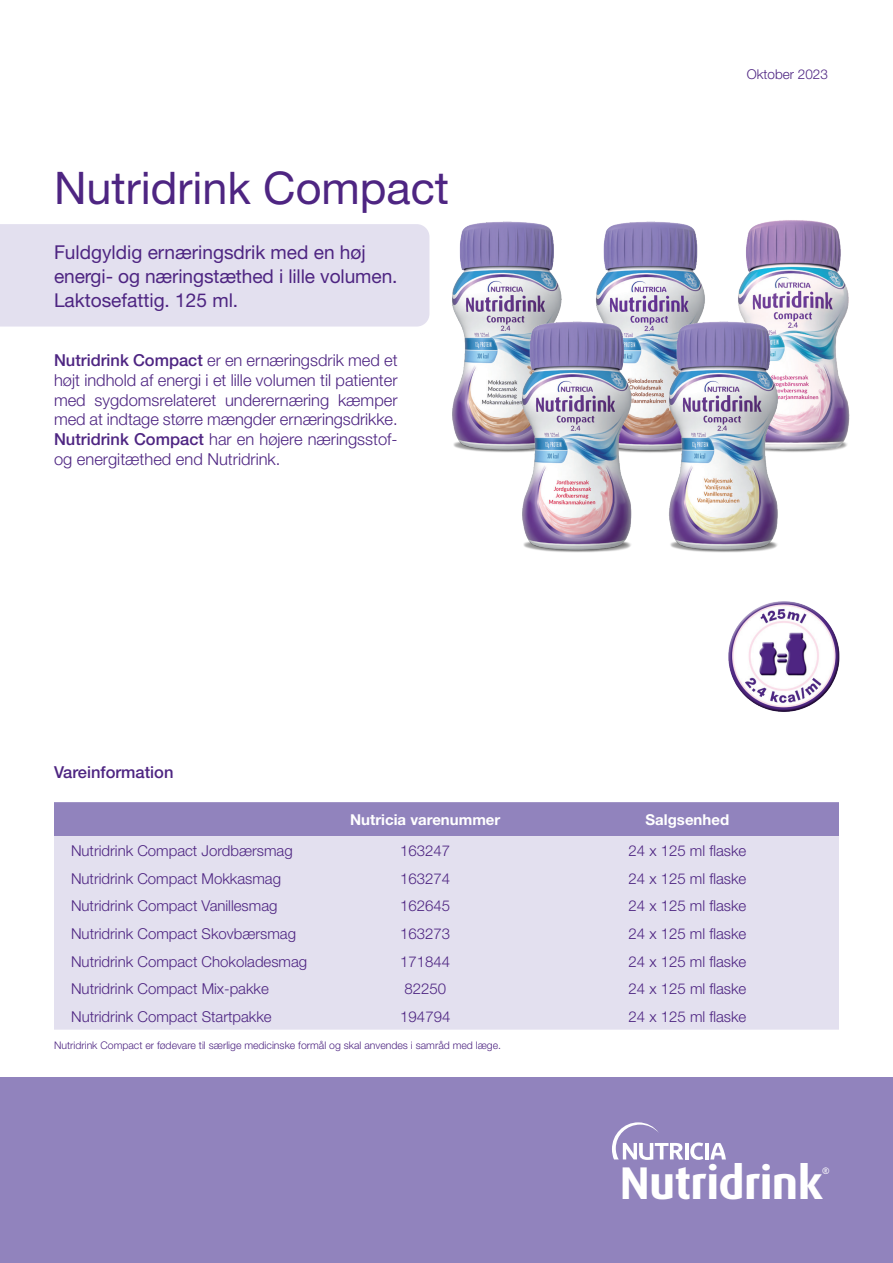
<style>
.page{position:relative;width:893px;height:1263px;background:#fff}
.page>*{position:absolute;margin:0;border:0;box-sizing:border-box;transform-origin:0 0}
.t1{font:700 45.9px "Dax";letter-spacing:-.015em;color:#fff}
.t2{font:45px "Helvetica Neue";color:#4e2582}
.t3{font:19.2px/24px "Helvetica Neue";color:#4e2582}
.t4{font:300 16.5px/19.8px "Helvetica Neue";color:#4e2582;text-align:justify}
.t5{font:500 16.5px "Helvetica Neue";color:#4e2582}
.t6{font:300 15px "Helvetica Neue";color:#4e2582}
.t7{font:700 15px "Helvetica Neue";color:#fff}
.t8{font:300 13.5px "Helvetica Neue";color:#4e2582}
.t9{font:300 10.5px "Helvetica Neue";color:#4e2582}
.t10{font:700 9.3px "Dax";color:#fff}
.s1{font-weight:500}
</style>
<div class="page">
<div style="left:0;top:224px;width:429px;height:103px;background:#e3e0ef"></div>
<div style="left:0;top:1077px;width:893px;height:186px;background:#9183bd"></div>
<div style="left:54px;top:802px;width:785px;height:34px;background:#9183bd"></div>
<div style="left:54px;top:836px;width:785px;height:194px;background:#e3e0ef"></div>
<img style="left:728px;top:601px;width:112px;height:111px">
<hr style="left:705px;top:1143px;width:4px;height:16px;background:#fff">
<svg style="left:710px;top:1143px;width:16px;height:16px"></svg>
<svg style="left:690px;top:1142px;width:13px;height:18px"></svg>
<hr style="left:685px;top:1143px;width:3px;height:16px;background:#fff">
<svg style="left:612px;top:1122px;width:71px;height:38px"></svg>
<img style="left:452px;top:221px;width:110px;height:232px">
<img style="left:596px;top:221px;width:109px;height:89px">
<img style="left:738px;top:220px;width:111px;height:90px">
<img style="left:503px;top:310px;width:147px;height:243px">
<img style="left:650px;top:310px;width:200px;height:243px">
<h2 class="t2" style="left:54px;top:161px;width:397px">Nutridrink Compact</h2>
<p class="t3" style="left:54px;top:239px;width:345px">Fuldgyldig ernæringsdrik med en høj energi- og næringstæthed i lille volumen.<br>Laktosefattig. 125 ml.</p>
<p class="t4" style="left:54px;top:350px;width:345px"><span class="s1">Nutridrink Compact</span> er en ernæringsdrik med et højt indhold af energi i et lille volumen til patienter med sygdomsrelateret underernæring kæmper med at indtage større mængder ernæringsdrikke.<br><span class="s1">Nutridrink Compact</span> har en højere næringsstof&shy;og energitæthed end Nutridrink.</p>
<p class="t8" style="left:747px;top:66px;width:83px">Oktober 2023</p>
<p class="t5" style="left:54px;top:762px;width:121px">Vareinformation</p>
<p class="t7" style="left:350px;top:810px;width:152px">Nutricia varenummer</p>
<p class="t7" style="left:646px;top:810px;width:85px">Salgsenhed</p>
<p class="t6" style="left:71px;top:841px;width:223px">Nutridrink Compact Jordbærsmag</p>
<p class="t6" style="left:400px;top:841px;width:52px">163247</p>
<p class="t6" style="left:628px;top:841px;width:119px">24 x 125 ml flaske</p>
<p class="t6" style="left:71px;top:869px;width:212px">Nutridrink Compact Mokkasmag</p>
<p class="t6" style="left:400px;top:869px;width:52px">163274</p>
<p class="t6" style="left:628px;top:869px;width:119px">24 x 125 ml flaske</p>
<p class="t6" style="left:71px;top:897px;width:208px">Nutridrink Compact Vanillesmag</p>
<p class="t6" style="left:400px;top:897px;width:52px">162645</p>
<p class="t6" style="left:628px;top:897px;width:119px">24 x 125 ml flaske</p>
<p class="t6" style="left:71px;top:924px;width:227px">Nutridrink Compact Skovbærsmag</p>
<p class="t6" style="left:400px;top:924px;width:52px">163273</p>
<p class="t6" style="left:628px;top:924px;width:119px">24 x 125 ml flaske</p>
<p class="t6" style="left:71px;top:952px;width:238px">Nutridrink Compact Chokoladesmag</p>
<p class="t6" style="left:400px;top:952px;width:52px">171844</p>
<p class="t6" style="left:628px;top:952px;width:119px">24 x 125 ml flaske</p>
<p class="t6" style="left:71px;top:980px;width:199px">Nutridrink Compact Mix-pakke</p>
<p class="t6" style="left:404px;top:980px;width:43px">82250</p>
<p class="t6" style="left:629px;top:980px;width:119px">24 x 125 ml flaske</p>
<p class="t6" style="left:71px;top:1007px;width:202px">Nutridrink Compact Startpakke</p>
<p class="t6" style="left:400px;top:1007px;width:52px">194794</p>
<p class="t6" style="left:629px;top:1007px;width:119px">24 x 125 ml flaske</p>
<p class="t9" style="left:54px;top:1039px;width:449px">Nutridrink Compact er fødevare til særlige medicinske formål og skal anvendes i samråd med læge.</p>
<h1 class="t1" style="left:620px;top:1157px;width:204px">Nutridrink</h1>
<p class="t10" style="left:822px;top:1166px;width:9px">®</p>
</div>
